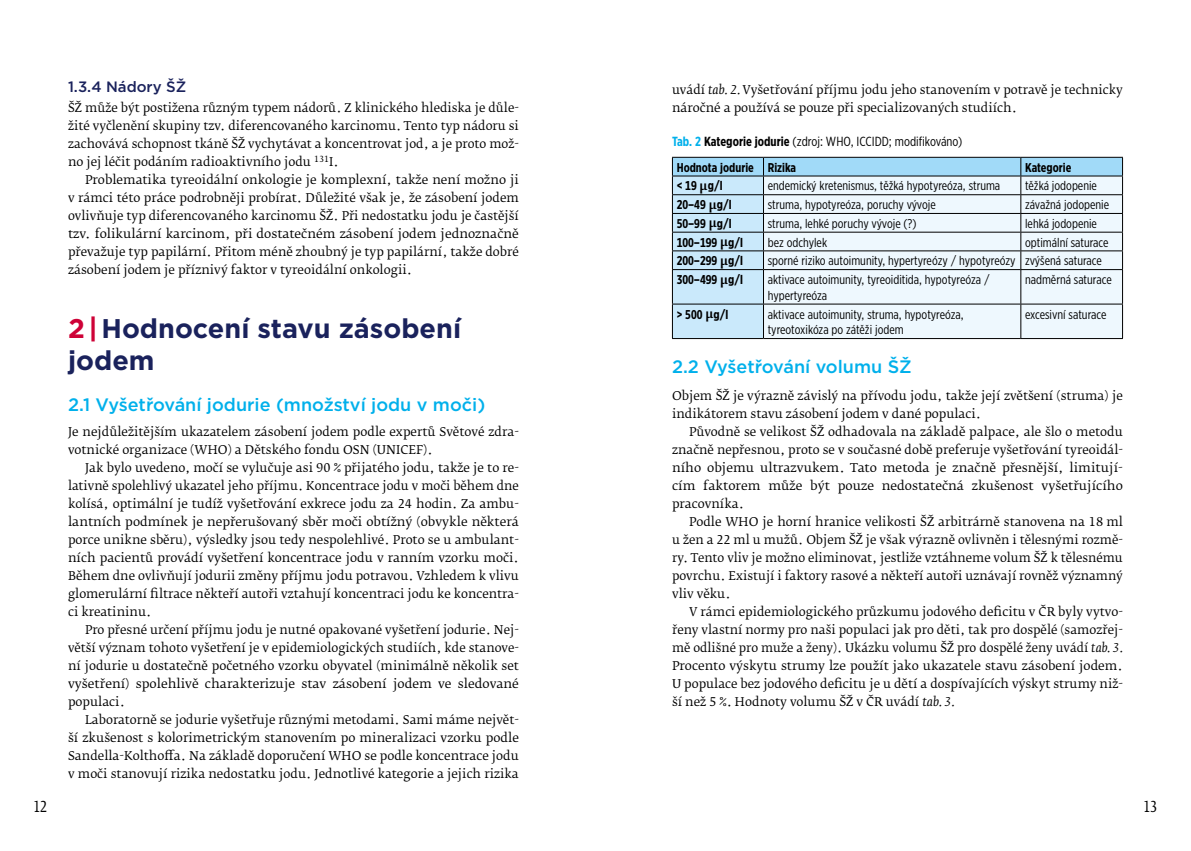
<style>
.page{position:relative;width:1191px;height:851px;background:#fff}
.page>*{position:absolute;margin:0;border:0;box-sizing:border-box;transform-origin:0 0}
.t1{font:700 27px/31.5px "Gotham";color:#1a225c}
.t2{font:500 18px "Gotham";color:#00b0eb}
.t3{font:500 15px "Gotham";color:#1a225c}
.t4{font:15px "Fedra Serif B Pro";color:#000;scale:.85 1}
.t5{font:13.2px "Gotham X Narrow";color:#000}
.t6{font:12.75px/15.8px "Gotham X Narrow";color:#000}
.t7{font:700 12.75px "Gotham X Narrow";color:#000}
.t8{font:12px/18px "Fedra Serif B Pro";color:#000;text-align:justify}
.s1{color:#ce0237}
.s2{font-style:italic}
.s3{font-weight:700;color:#00b0eb}
.s4{font-weight:700}
.s5{font-family:"Fedra Serif B Pro";font-weight:500;font-size:12px}
</style>
<div class="page">
<svg style="left:672px;top:157px;width:451px;height:181px;background:#d7e8f3"></svg>
<hr style="left:672px;top:270px;width:1px;height:33px;background:#000">
<hr style="left:763px;top:269px;width:257px;height:1px;background:#000">
<hr style="left:763px;top:270px;width:1px;height:33px;background:#000">
<hr style="left:1020px;top:269px;width:103px;height:1px;background:#000">
<hr style="left:1020px;top:270px;width:1px;height:33px;background:#000">
<hr style="left:1122px;top:270px;width:1px;height:33px;background:#000">
<hr style="left:672px;top:304px;width:1px;height:34px;background:#000">
<hr style="left:763px;top:303px;width:257px;height:1px;background:#000">
<hr style="left:763px;top:304px;width:1px;height:34px;background:#000">
<hr style="left:1020px;top:303px;width:103px;height:1px;background:#000">
<hr style="left:1020px;top:304px;width:1px;height:34px;background:#000">
<hr style="left:1122px;top:304px;width:1px;height:34px;background:#000">
<hr style="left:672px;top:338px;width:91px;height:1px;background:#000">
<hr style="left:763px;top:338px;width:257px;height:1px;background:#000">
<hr style="left:1020px;top:338px;width:103px;height:1px;background:#000">
<hr style="left:672px;top:176px;width:91px;height:1px;background:#000">
<hr style="left:672px;top:194px;width:91px;height:1px;background:#000">
<hr style="left:672px;top:213px;width:91px;height:1px;background:#000">
<hr style="left:672px;top:232px;width:91px;height:1px;background:#000">
<hr style="left:672px;top:250px;width:91px;height:1px;background:#000">
<hr style="left:672px;top:269px;width:91px;height:1px;background:#000">
<hr style="left:672px;top:303px;width:91px;height:1px;background:#000">
<p class="t3" style="left:68px;top:77px;width:120px">1.3.4 Nádory ŠŽ</p>
<p class="t8" style="left:68px;top:98px;width:452px">ŠŽ může být postižena různým typem nádorů. Z klinického hlediska je důle&shy;žité vyčlenění skupiny tzv. diferencovaného karcinomu. Tento typ nádoru si zachovává schopnost tkáně ŠŽ vychytávat a koncentrovat jod, a je proto mož&shy;no jej léčit podáním radioaktivního jodu <sup>131</sup>I.</p>
<p class="t8" style="left:68px;top:170px;width:452px;text-indent:17px">Problematika tyreoidální onkologie je komplexní, takže není možno ji v rámci této práce podrobněji probírat. Důležité však je, že zásobení jodem ovlivňuje typ diferencovaného karcinomu ŠŽ. Při nedostatku jodu je častější tzv. folikulární karcinom, při dostatečném zásobení jodem jednoznačně převažuje typ papilární. Přitom méně zhoubný je typ papilární, takže dobré zásobení jodem je příznivý faktor v tyreoidální onkologii.</p>
<h1 class="t1" style="left:68px;top:313px;width:394px"><span class="s1">2 |</span> Hodnocení stavu zásobení jodem</h1>
<h2 class="t2" style="left:68px;top:392px;width:419px">2.1 Vyšetřování jodurie (množství jodu v moči)</h2>
<p class="t8" style="left:68px;top:422px;width:452px">Je nejdůležitějším ukazatelem zásobení jodem podle expertů Světové zdra&shy;votnické organizace (WHO) a Dětského fondu OSN (UNICEF).</p>
<p class="t8" style="left:68px;top:458px;width:452px;text-indent:17px">Jak bylo uvedeno, močí se vylučuje asi 90 % přijatého jodu, takže je to re&shy;lativně spolehlivý ukazatel jeho příjmu. Koncentrace jodu v moči během dne kolísá, optimální je tudíž vyšetřování exkrece jodu za 24 hodin. Za ambu&shy;lantních podmínek je nepřerušovaný sběr moči obtížný (obvykle některá porce unikne sběru), výsledky jsou tedy nespolehlivé. Proto se u ambulant&shy;ních pacientů provádí vyšetření koncentrace jodu v ranním vzorku moči.<br>Během dne ovlivňují jodurii změny příjmu jodu potravou. Vzhledem k vlivu glomerulární filtrace někteří autoři vztahují koncentraci jodu ke koncentra&shy;ci kreatininu.</p>
<p class="t8" style="left:68px;top:620px;width:452px;text-indent:17px">Pro přesné určení příjmu jodu je nutné opakované vyšetření jodurie. Nej&shy;větší význam tohoto vyšetření je v epidemiologických studiích, kde stanove&shy;ní jodurie u dostatečně početného vzorku obyvatel (minimálně několik set vyšetření) spolehlivě charakterizuje stav zásobení jodem ve sledované populaci.</p>
<p class="t8" style="left:68px;top:710px;width:452px;text-indent:17px">Laboratorně se jodurie vyšetřuje různými metodami. Sami máme největ&shy;ší zkušenost s kolorimetrickým stanovením po mineralizaci vzorku podle Sandella-Kolthoffa. Na základě doporučení WHO se podle koncentrace jodu v moči stanovují rizika nedostatku jodu. Jednotlivé kategorie a jejich rizika</p>
<p class="t8" style="left:672px;top:80px;width:452px">uvádí <span class="s2">tab. 2.</span> Vyšetřování příjmu jodu jeho stanovením v potravě je technicky náročné a používá se pouze při specializovaných studiích.</p>
<p class="t5" style="left:672px;top:134px;width:292px"><span class="s3">Tab. 2</span> <span class="s4">Kategorie jodurie</span> (zdroj: WHO, ICCIDD; modifikováno)</p>
<p class="t7" style="left:676px;top:159px;width:121px">Hodnota jodurie Rizika</p>
<p class="t7" style="left:1025px;top:159px;width:48px">Kategorie</p>
<p class="t7" style="left:676px;top:178px;width:47px">&lt; 19 <span class="s5">µ</span>g/l</p>
<p class="t6" style="left:767px;top:178px;width:234px">endemický kretenismus, těžká hypotyreóza, struma</p>
<p class="t6" style="left:1025px;top:178px;width:73px">těžká jodopenie</p>
<p class="t7" style="left:676px;top:197px;width:56px">20–49 <span class="s5">µ</span>g/l</p>
<p class="t6" style="left:767px;top:196px;width:169px">struma, hypotyreóza, poruchy vývoje</p>
<p class="t6" style="left:1025px;top:196px;width:85px">závažná jodopenie</p>
<p class="t7" style="left:676px;top:215px;width:56px">50–99 <span class="s5">µ</span>g/l</p>
<p class="t6" style="left:767px;top:215px;width:150px">struma, lehké poruchy vývoje (?)</p>
<p class="t6" style="left:1025px;top:215px;width:73px">lehká jodopenie</p>
<p class="t7" style="left:676px;top:234px;width:68px">100–199 <span class="s5">µ</span>g/l</p>
<p class="t6" style="left:767px;top:234px;width:61px">bez odchylek</p>
<p class="t6" style="left:1025px;top:234px;width:85px">optimální saturace</p>
<p class="t7" style="left:676px;top:253px;width:68px">200–299 <span class="s5">µ</span>g/l</p>
<p class="t6" style="left:767px;top:253px;width:335px">sporné riziko autoimunity, hypertyreózy / hypotyreózy zvýšená saturace</p>
<p class="t7" style="left:676px;top:272px;width:68px">300–499 <span class="s5">µ</span>g/l</p>
<p class="t6" style="left:767px;top:271px;width:223px">aktivace autoimunity, tyreoiditida, hypotyreóza / hypertyreóza</p>
<p class="t6" style="left:1025px;top:271px;width:88px">nadměrná saturace</p>
<p class="t7" style="left:676px;top:306px;width:53px">&gt; 500 <span class="s5">µ</span>g/l</p>
<p class="t6" style="left:767px;top:306px;width:197px">aktivace autoimunity, struma, hypotyreóza, tyreotoxikóza po zátěži jodem</p>
<p class="t6" style="left:1025px;top:306px;width:83px">excesivní saturace</p>
<h2 class="t2" style="left:672px;top:355px;width:241px">2.2 Vyšetřování volumu ŠŽ</h2>
<p class="t8" style="left:672px;top:386px;width:452px">Objem ŠŽ je výrazně závislý na přívodu jodu, takže její zvětšení (struma) je indikátorem stavu zásobení jodem v dané populaci.</p>
<p class="t8" style="left:672px;top:422px;width:452px;text-indent:17px">Původně se velikost ŠŽ odhadovala na základě palpace, ale šlo o metodu značně nepřesnou, proto se v současné době preferuje vyšetřování tyreoidál&shy;ního objemu ultrazvukem. Tato metoda je značně přesnější, limitují&shy;cím faktorem může být pouze nedostatečná zkušenost vyšetřujícího pracovníka.</p>
<p class="t8" style="left:672px;top:512px;width:452px;text-indent:17px">Podle WHO je horní hranice velikosti ŠŽ arbitrárně stanovena na 18 ml u žen a 22 ml u mužů. Objem ŠŽ je však výrazně ovlivněn i tělesnými rozmě&shy;ry. Tento vliv je možno eliminovat, jestliže vztáhneme volum ŠŽ k tělesnému povrchu. Existují i faktory rasové a někteří autoři uznávají rovněž významný vliv věku.</p>
<p class="t8" style="left:672px;top:602px;width:452px;text-indent:17px">V rámci epidemiologického průzkumu jodového deficitu v ČR byly vytvo&shy;řeny vlastní normy pro naši populaci jak pro děti, tak pro dospělé (samozřej&shy;mě odlišné pro muže a ženy). Ukázku volumu ŠŽ pro dospělé ženy uvádí <span class="s2">tab. 3.<br></span>Procento výskytu strumy lze použít jako ukazatele stavu zásobení jodem.<br>U populace bez jodového deficitu je u dětí a dospívajících výskyt strumy niž&shy;ší než 5 %. Hodnoty volumu ŠŽ v ČR uvádí <span class="s2">tab. 3.</span></p>
<p class="t4" style="left:34px;top:796px;width:16px">12</p>
<p class="t4" style="left:1144px;top:796px;width:16px">13</p>
</div>
